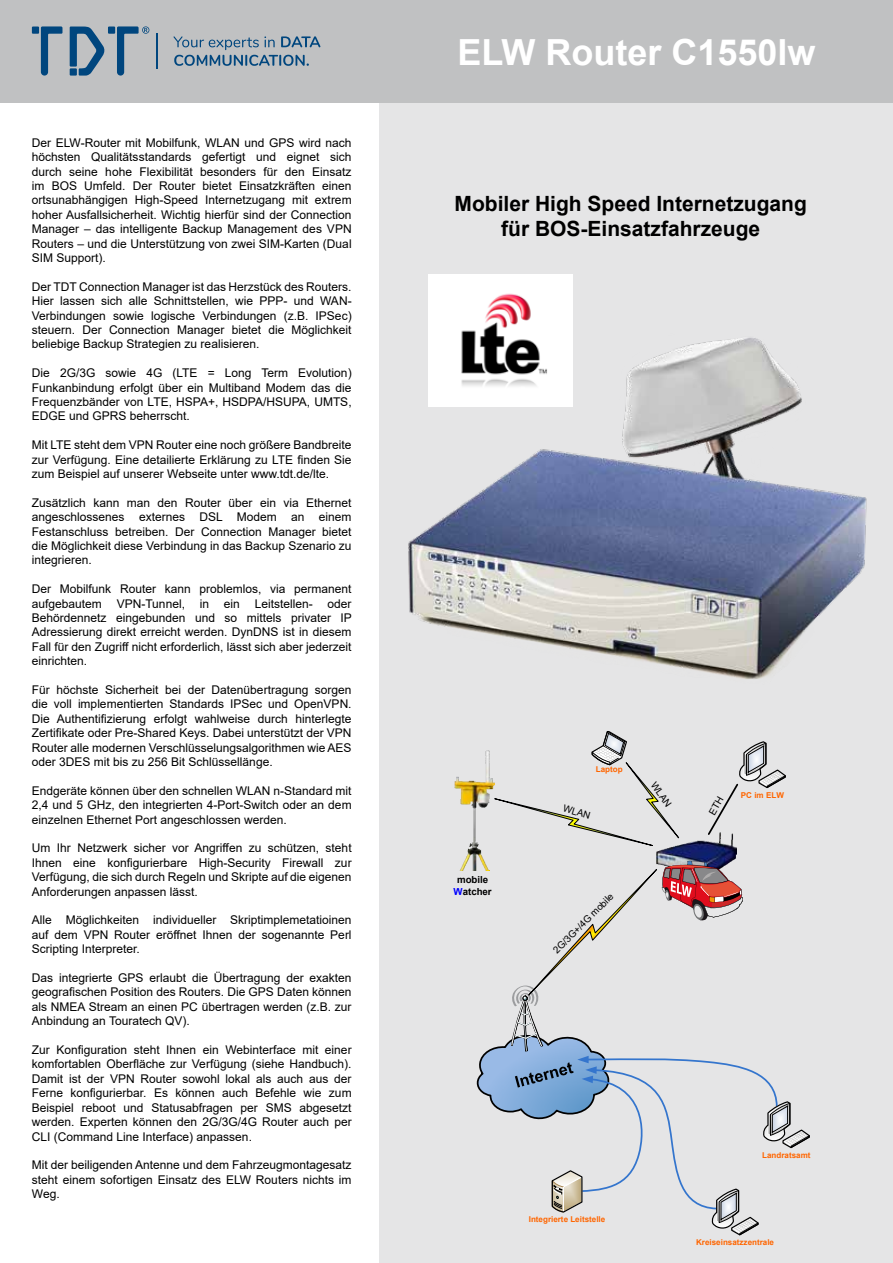
<style>
.page{position:relative;width:893px;height:1263px;background:#fff}
.page>*{position:absolute;margin:0;border:0;box-sizing:border-box;transform-origin:0 0}
.t1{font:700 36px "Arial";color:#fff}
.t2{font:700 21px/25.2px "Arial";color:#000;text-align:center}
.t3{font:12px/14.4px "Arial";color:#000;text-align:justify}
.t4{font:9.75px "Arial";color:#000}
.t5{font:700 9.75px/11.6px "Arial";color:#000;text-align:center}
.t6{font:700 8.1px "Arial";color:#ff6500}
.s1{color:#00f}
</style>
<div class="page">
<div style="left:380px;top:0;width:513px;height:1263px;background:#e5e5e6"></div>
<div style="left:0;top:0;width:893px;height:102px;background:#c0c1c2"></div>
<svg style="left:174px;top:36px;width:146px;height:30px"></svg>
<hr style="left:157px;top:34px;width:1px;height:35px;background:#00467e">
<div style="left:32px;top:27px;width:7px;height:7px;background:#00467e"></div>
<svg style="left:41px;top:26px;width:21px;height:50px"></svg>
<div style="left:108px;top:27px;width:7px;height:7px;background:#00467e"></div>
<svg style="left:117px;top:26px;width:32px;height:50px"></svg>
<svg style="left:70px;top:27px;width:35px;height:49px"></svg>
<div style="left:70px;top:68px;width:7px;height:8px;background:#00467e"></div>
<img style="left:656px;top:836px;width:80px;height:25px">
<img style="left:455px;top:751px;width:39px;height:120px">
<svg style="left:494px;top:731px;width:190px;height:115px"></svg>
<svg style="left:476px;top:861px;width:334px;height:375px"></svg>
<img style="left:379px;top:285px;width:488px;height:435px">
<img style="left:428px;top:274px;width:144px;height:132px">
<svg style="left:708px;top:741px;width:78px;height:95px"></svg>
<p class="t3" style="left:32px;top:135px;width:321px">Der ELW-Router mit Mobilfunk, WLAN und GPS wird nach höchsten Qualitätsstandards gefertigt und eignet sich durch seine hohe Flexibilität besonders für den Einsatz im BOS Umfeld. Der Router bietet Einsatzkräften einen ortsunabhängigen High-Speed Internetzugang mit extrem hoher Ausfallsicherheit. Wichtig hierfür sind der Connection Manager – das intelligente Backup Management des VPN Routers – und die Unterstützung von zwei SIM-Karten (Dual SIM Support).</p>
<p class="t3" style="left:32px;top:279px;width:321px">Der TDT Connection Manager ist das Herzstück des Routers.<br>Hier lassen sich alle Schnittstellen, wie PPP- und WAN-Verbindungen sowie logische Verbindungen (z.B. IPSec) steuern. Der Connection Manager bietet die Möglichkeit beliebige Backup Strategien zu realisieren.</p>
<p class="t3" style="left:32px;top:366px;width:321px">Die 2G/3G sowie 4G (LTE = Long Term Evolution)<br>Funkanbindung erfolgt über ein Multiband Modem das die Frequenzbänder von LTE, HSPA+, HSDPA/HSUPA, UMTS, EDGE und GPRS beherrscht.</p>
<p class="t3" style="left:32px;top:438px;width:321px">Mit LTE steht dem VPN Router eine noch größere Bandbreite zur Verfügung. Eine detailierte Erklärung zu LTE finden Sie zum Beispiel auf unserer Webseite unter www.tdt.de/lte.</p>
<p class="t3" style="left:32px;top:495px;width:321px">Zusätzlich kann man den Router über ein via Ethernet angeschlossenes externes DSL Modem an einem Festanschluss betreiben. Der Connection Manager bietet die Möglichkeit diese Verbindung in das Backup Szenario zu integrieren.</p>
<p class="t3" style="left:32px;top:582px;width:321px">Der Mobilfunk Router kann problemlos, via permanent aufgebautem VPN-Tunnel, in ein Leitstellen- oder Behördennetz eingebunden und so mittels privater IP Adressierung direkt erreicht werden. DynDNS ist in diesem Fall für den Zugriff nicht erforderlich, lässt sich aber jederzeit einrichten.</p>
<p class="t3" style="left:32px;top:682px;width:321px">Für höchste Sicherheit bei der Datenübertragung sorgen die voll implementierten Standards IPSec und OpenVPN.<br>Die Authentifizierung erfolgt wahlweise durch hinterlegte Zertifikate oder Pre-Shared Keys. Dabei unterstützt der VPN Router alle modernen Verschlüsselungsalgorithmen wie AES oder 3DES mit bis zu 256 Bit Schlüssellänge.</p>
<p class="t3" style="left:32px;top:783px;width:321px">Endgeräte können über den schnellen WLAN n-Standard mit 2,4 und 5 GHz, den integrierten 4-Port-Switch oder an dem einzelnen Ethernet Port angeschlossen werden.</p>
<p class="t3" style="left:32px;top:841px;width:321px">Um Ihr Netzwerk sicher vor Angriffen zu schützen, steht Ihnen eine konfigurierbare High-Security Firewall zur Verfügung, die sich durch Regeln und Skripte auf die eigenen Anforderungen anpassen lässt.</p>
<p class="t3" style="left:32px;top:913px;width:321px">Alle Möglichkeiten individueller Skriptimplemetatioinen auf dem VPN Router eröffnet Ihnen der sogenannte Perl Scripting Interpreter.</p>
<p class="t3" style="left:32px;top:970px;width:321px">Das integrierte GPS erlaubt die Übertragung der exakten geografischen Position des Routers. Die GPS Daten können als NMEA Stream an einen PC übertragen werden (z.B. zur Anbindung an Touratech QV).</p>
<p class="t3" style="left:32px;top:1042px;width:321px">Zur Konfiguration steht Ihnen ein Webinterface mit einer komfortablen Oberfläche zur Verfügung (siehe Handbuch).<br>Damit ist der VPN Router sowohl lokal als auch aus der Ferne konfigurierbar. Es können auch Befehle wie zum Beispiel reboot und Statusabfragen per SMS abgesetzt werden. Experten können den 2G/3G/4G Router auch per CLI (Command Line Interface) anpassen.</p>
<p class="t3" style="left:32px;top:1158px;width:321px">Mit der beiligenden Antenne und dem Fahrzeugmontagesatz steht einem sofortigen Einsatz des ELW Routers nichts im Weg.</p>
<h1 class="t1" style="left:457px;top:27px;width:360px">ELW Router C1550lw</h1>
<h2 class="t2" style="left:455px;top:191px;width:354px">Mobiler High Speed Internetzugang für BOS-Einsatzfahrzeuge</h2>
<p class="t5" style="left:454px;top:874px;width:40px">mobile<br><span class="s1">W</span>atcher</p>
<p class="t6" style="left:596px;top:763px;width:28px">Laptop</p>
<p class="t4" style="left:565px;top:801px;width:29px;rotate:16deg">WLAN</p>
<p class="t4" style="left:659px;top:779px;width:29px;rotate:55deg">WLAN</p>
<p class="t6" style="left:741px;top:789px;width:45px">PC im ELW</p>
<p class="t4" style="left:550px;top:947px;width:82px;rotate:-45deg">2G/3G+/4G mobile</p>
<p class="t6" style="left:529px;top:1214px;width:78px">Integrierte Leitstelle</p>
<p class="t6" style="left:762px;top:1149px;width:50px">Landratsamt</p>
<p class="t6" style="left:696px;top:1237px;width:79px">Kreiseinsatzzentrale</p>
</div>
